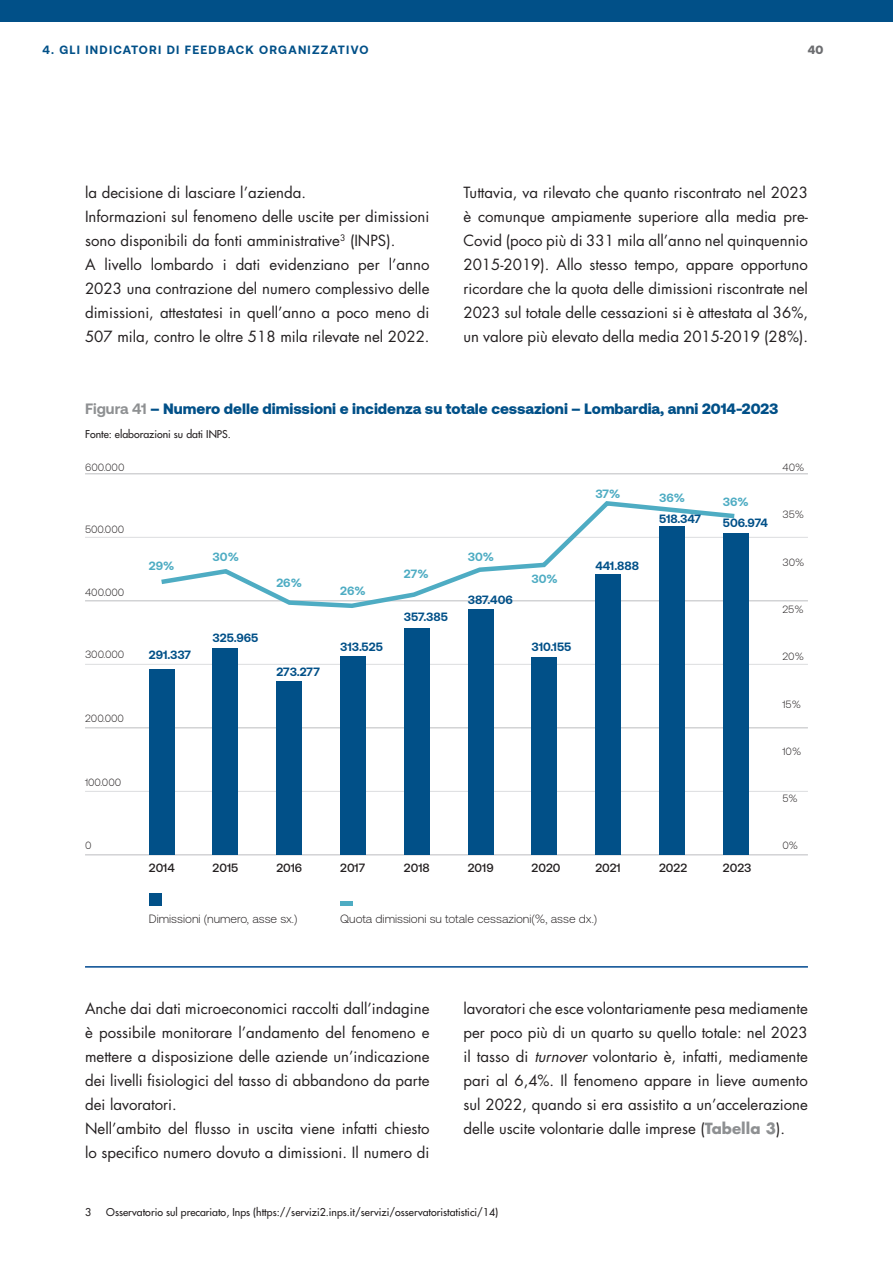
<style>
.page{position:relative;width:893px;height:1263px;background:#fff}
.page>*{position:absolute;margin:0;border:0;box-sizing:border-box;transform-origin:0 0}
.t1{font:15px/24px "Futura Std";color:#231f20}
.t2{font:900 15px "Aeonik";color:#015088}
.t3{font:700 12px "Aeonik";color:#015088}
.t4{font:300 12px "Aeonik";color:#231f20}
.t5{font:500 12px "Aeonik";color:#231f20}
.t6{font:700 12px "Aeonik";letter-spacing:.1em;color:#015088}
.t7{font:700 12px "Aeonik";color:#4eacc3}
.t8{font:900 12px "Aeonik";color:#6c6d70}
.t9{font:500 10.5px "Futura Std";color:#231f20}
.t10{font:300 10.5px "Aeonik";color:#231f20}
.s1{font-weight:700;color:#8e9092}
.s2{font-style:italic}
</style>
<div class="page">
<div style="left:0;top:0;width:893px;height:21px;background:#015088"></div>
<hr style="left:85px;top:600px;width:723px;height:1px;background:#bcbdc0">
<hr style="left:85px;top:664px;width:723px;height:1px;background:#dcdddf">
<hr style="left:85px;top:473px;width:723px;height:1px;background:#bcbdc0">
<hr style="left:85px;top:727px;width:723px;height:1px;background:#bcbdc0">
<hr style="left:85px;top:854px;width:723px;height:1px;background:#bcbdc0">
<hr style="left:85px;top:537px;width:723px;height:1px;background:#dcdddf">
<hr style="left:85px;top:791px;width:723px;height:1px;background:#dcdddf">
<div style="left:149px;top:669px;width:25px;height:186px;background:#015088"></div>
<div style="left:213px;top:648px;width:25px;height:207px;background:#015088"></div>
<div style="left:276px;top:681px;width:26px;height:174px;background:#015088"></div>
<div style="left:340px;top:656px;width:26px;height:199px;background:#015088"></div>
<div style="left:404px;top:628px;width:25px;height:227px;background:#015088"></div>
<div style="left:468px;top:609px;width:25px;height:246px;background:#015088"></div>
<div style="left:531px;top:658px;width:26px;height:197px;background:#015088"></div>
<div style="left:595px;top:575px;width:26px;height:280px;background:#015088"></div>
<div style="left:659px;top:526px;width:26px;height:329px;background:#015088"></div>
<div style="left:723px;top:533px;width:25px;height:322px;background:#015088"></div>
<svg style="left:156px;top:501px;width:579px;height:109px"></svg>
<hr style="left:340px;top:902px;width:13px;height:4px;background:#4eacc3">
<div style="left:149px;top:893px;width:13px;height:13px;background:#015088"></div>
<hr style="left:85px;top:966px;width:723px;height:2px;background:#014990">
<p class="t6" style="left:43px;top:43px;width:327px">4. GLI INDICATORI DI FEEDBACK ORGANIZZATIVO</p>
<p class="t8" style="left:808px;top:43px;width:17px">40</p>
<p class="t1" style="left:85px;top:181px;width:346px">la decisione di lasciare l’azienda.<br>Informazioni sul fenomeno delle uscite per dimissioni sono disponibili da fonti amministrative<sup>3</sup> (INPS).<br>A livello lombardo i dati evidenziano per l’anno 2023 una contrazione del numero complessivo delle dimissioni, attestatesi in quell’anno a poco meno di 507 mila, contro le oltre 518 mila rilevate nel 2022.</p>
<p class="t1" style="left:463px;top:181px;width:346px;text-align:justify">Tuttavia, va rilevato che quanto riscontrato nel 2023 è comunque ampiamente superiore alla media pre-Covid (poco più di 331 mila all’anno nel quinquennio 2015-2019). Allo stesso tempo, appare opportuno ricordare che la quota delle dimissioni riscontrate nel 2023 sul totale delle cessazioni si è attestata al 36%, un valore più elevato della media 2015-2019 (28%).</p>
<p class="t2" style="left:85px;top:400px;width:695px"><span class="s1">Figura 41</span> – Numero delle dimissioni e incidenza su totale cessazioni – Lombardia, anni 2014-2023</p>
<p class="t9" style="left:85px;top:428px;width:147px">Fonte: elaborazioni su dati INPS.</p>
<p class="t10" style="left:85px;top:464px;width:41px">600.000</p>
<p class="t10" style="left:85px;top:526px;width:41px">500.000</p>
<p class="t10" style="left:85px;top:588px;width:41px">400.000</p>
<p class="t10" style="left:85px;top:651px;width:41px">300.000</p>
<p class="t10" style="left:85px;top:714px;width:40px">200.000</p>
<p class="t10" style="left:85px;top:778px;width:38px">100.000</p>
<p class="t10" style="left:85px;top:842px;width:8px">0</p>
<p class="t7" style="left:149px;top:559px;width:27px">29%</p>
<p class="t3" style="left:149px;top:648px;width:44px">291.337</p>
<p class="t7" style="left:213px;top:550px;width:28px">30%</p>
<p class="t7" style="left:276px;top:576px;width:27px">26%</p>
<p class="t3" style="left:213px;top:631px;width:47px">325.965</p>
<p class="t3" style="left:276px;top:665px;width:45px">273.277</p>
<p class="t7" style="left:340px;top:584px;width:27px">26%</p>
<p class="t3" style="left:340px;top:639px;width:44px">313.525</p>
<p class="t7" style="left:404px;top:567px;width:26px">27%</p>
<p class="t3" style="left:404px;top:610px;width:46px">357.385</p>
<p class="t7" style="left:468px;top:550px;width:28px">30%</p>
<p class="t3" style="left:468px;top:593px;width:47px">387.406</p>
<p class="t5" style="left:149px;top:860px;width:27px">2014</p>
<p class="t5" style="left:213px;top:860px;width:27px">2015</p>
<p class="t5" style="left:276px;top:860px;width:27px">2016</p>
<p class="t5" style="left:340px;top:860px;width:27px">2017</p>
<p class="t5" style="left:404px;top:860px;width:27px">2018</p>
<p class="t5" style="left:468px;top:860px;width:27px">2019</p>
<p class="t7" style="left:531px;top:571px;width:28px">30%</p>
<p class="t3" style="left:531px;top:639px;width:41px">310.155</p>
<p class="t7" style="left:595px;top:486px;width:26px">37%</p>
<p class="t3" style="left:595px;top:559px;width:45px">441.888</p>
<p class="t7" style="left:659px;top:491px;width:27px">36%</p>
<p class="t3" style="left:659px;top:512px;width:44px">518.347</p>
<p class="t7" style="left:723px;top:495px;width:27px">36%</p>
<p class="t3" style="left:723px;top:516px;width:47px">506.974</p>
<p class="t5" style="left:531px;top:860px;width:30px">2020</p>
<p class="t5" style="left:595px;top:860px;width:27px">2021</p>
<p class="t5" style="left:659px;top:860px;width:30px">2022</p>
<p class="t5" style="left:723px;top:860px;width:30px">2023</p>
<p class="t10" style="left:782px;top:464px;width:23px">40%</p>
<p class="t10" style="left:782px;top:511px;width:23px">35%</p>
<p class="t10" style="left:782px;top:558px;width:23px">30%</p>
<p class="t10" style="left:782px;top:605px;width:23px">25%</p>
<p class="t10" style="left:782px;top:653px;width:23px">20%</p>
<p class="t10" style="left:782px;top:700px;width:20px">15%</p>
<p class="t10" style="left:782px;top:747px;width:20px">10%</p>
<p class="t10" style="left:782px;top:795px;width:17px">5%</p>
<p class="t10" style="left:782px;top:842px;width:17px">0%</p>
<p class="t4" style="left:149px;top:914px;width:150px">Dimissioni (numero, asse sx.)</p>
<p class="t4" style="left:340px;top:914px;width:259px">Quota dimissioni su totale cessazioni(%, asse dx.)</p>
<p class="t1" style="left:85px;top:997px;width:346px">Anche dai dati microeconomici raccolti dall’indagine è possibile monitorare l’andamento del fenomeno e mettere a disposizione delle aziende un’indicazione dei livelli fisiologici del tasso di abbandono da parte dei lavoratori.<br>Nell’ambito del flusso in uscita viene infatti chiesto lo specifico numero dovuto a dimissioni. Il numero di</p>
<p class="t1" style="left:463px;top:997px;width:346px;text-align:justify">lavoratori che esce volontariamente pesa mediamente per poco più di un quarto su quello totale: nel 2023 il tasso di <span class="s2">turnover</span> volontario è, infatti, mediamente pari al 6,4%. Il fenomeno appare in lieve aumento sul 2022, quando si era assistito a un’accelerazione delle uscite volontarie dalle imprese (<span class="s1">Tabella 3</span>).</p>
<p class="t9" style="left:85px;top:1206px;width:8px">3</p>
<p class="t9" style="left:106px;top:1206px;width:393px">Osservatorio sul precariato, Inps (https://servizi2.inps.it/servizi/osservatoristatistici/14)</p>
</div>
